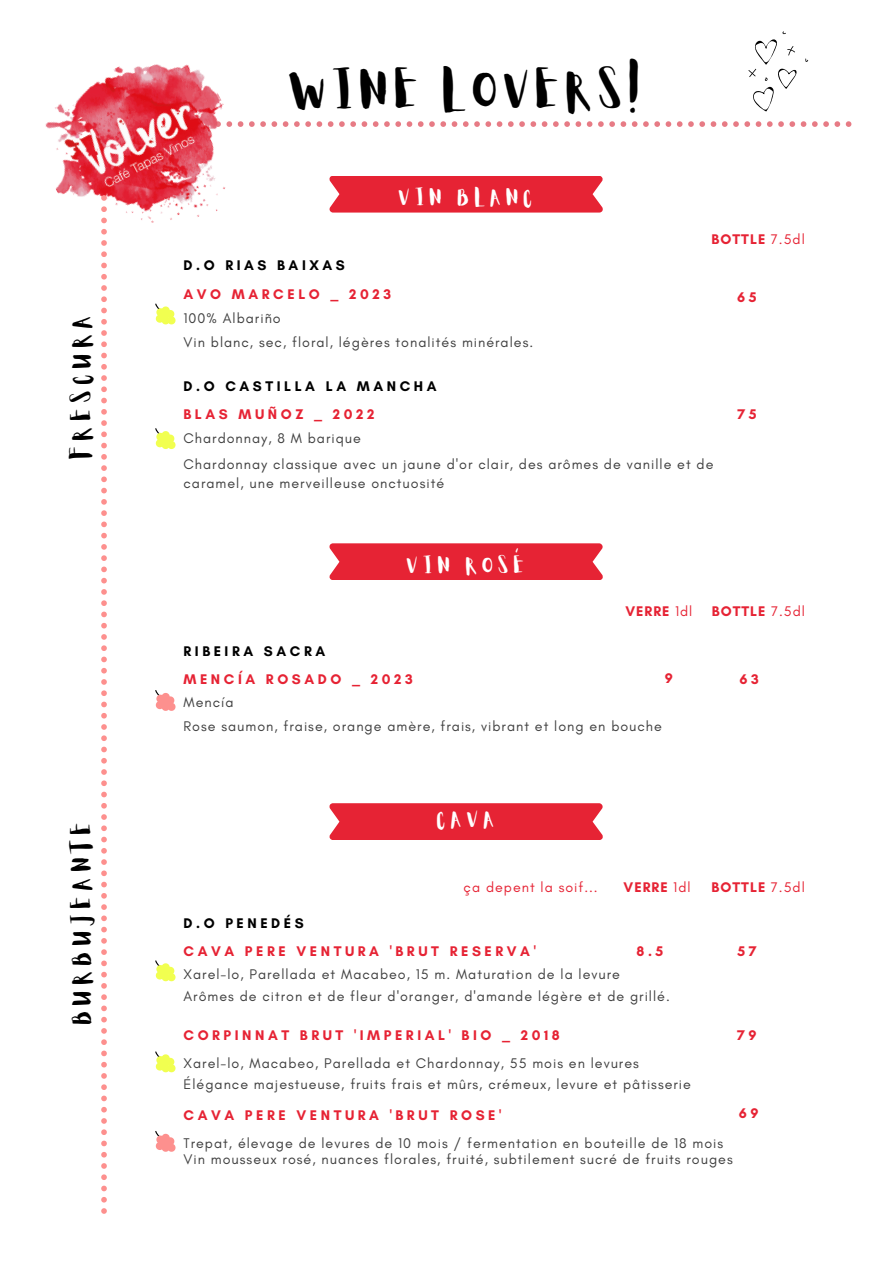
<style>
.page{position:relative;width:894px;height:1264px;background:#fff}
.page>*{position:absolute;margin:0;border:0;box-sizing:border-box;transform-origin:0 0}
.t1{font:45px "Aloja Extended";letter-spacing:.11em;color:#000}
.t2{font:22.5px "Aloja Extended";letter-spacing:.24em;color:#000}
.t3{font:19.5px "Aloja Extended";letter-spacing:.24em;color:#fff}
.t4{font:14.25px/19.2px "Glacial Indifference";letter-spacing:.07em;color:#3f3f3f}
.t5{font:700 14.25px "Glacial Indifference";letter-spacing:.25em;color:#e62334}
.t6{font:700 14.25px "Glacial Indifference";letter-spacing:.25em;color:#000}
.t7{font:14.25px "Glacial Indifference";letter-spacing:.07em;color:#e62334}
.s1{font-weight:400}
</style>
<div class="page">
<svg style="left:271px;top:121px;width:580px;height:6px"></svg>
<img style="left:45px;top:64px;width:221px;height:159px">
<div style="left:329px;top:176px;width:273px;height:36px;background:#e62334"></div>
<div style="left:329px;top:543px;width:273px;height:37px;background:#e62334"></div>
<div style="left:329px;top:803px;width:273px;height:37px;background:#e62334"></div>
<svg style="left:101px;top:195px;width:6px;height:1018px"></svg>
<svg style="left:748px;top:70px;width:7px;height:7px"></svg>
<svg style="left:752px;top:31px;width:44px;height:80px"></svg>
<svg style="left:155px;top:690px;width:20px;height:21px"></svg>
<svg style="left:155px;top:428px;width:20px;height:21px"></svg>
<svg style="left:155px;top:303px;width:20px;height:21px"></svg>
<svg style="left:155px;top:960px;width:20px;height:21px"></svg>
<svg style="left:155px;top:1051px;width:20px;height:21px"></svg>
<svg style="left:155px;top:1131px;width:20px;height:20px"></svg>
<p class="t2" style="left:72px;top:459px;width:145px;rotate:-90deg">FRESCURA</p>
<h2 class="t2" style="left:72px;top:1024px;width:205px;rotate:-90deg">BURBUJEANTE</h2>
<p class="t1" style="left:289px;top:71px;width:355px">WINE LOVERS!</p>
<h4 class="t6" style="left:183px;top:256px;width:163px">D.O RIAS BAIXAS</h4>
<p class="t3" style="left:398px;top:188px;width:136px">VIN BLANC</p>
<p class="t5" style="left:711px;top:230px;width:95px">BOTTLE <span class="s1">7.5dl</span></p>
<p class="t5" style="left:183px;top:285px;width:209px">AVO MARCELO _ 2023</p>
<h1 class="t5" style="left:736px;top:288px;width:21px">65</h1>
<h3 class="t4" style="left:183px;top:308px;width:99px">100% Albariño</h3>
<h3 class="t4" style="left:183px;top:332px;width:351px">Vin blanc, sec, floral, légères tonalités minérales.</h3>
<p class="t6" style="left:183px;top:377px;width:254px">D.O CASTILLA LA MANCHA</p>
<h4 class="t5" style="left:183px;top:405px;width:192px">BLAS MUÑOZ _ 2022</h4>
<p class="t5" style="left:737px;top:405px;width:21px">75</p>
<p class="t4" style="left:183px;top:428px;width:179px">Chardonnay, 8 M barique</p>
<p class="t4" style="left:183px;top:454px;width:531px">Chardonnay classique avec un jaune d'or clair, des arômes de vanille et de caramel, une merveilleuse onctuosité</p>
<h4 class="t6" style="left:183px;top:642px;width:143px">RIBEIRA SACRA</h4>
<p class="t3" style="left:407px;top:556px;width:120px">VIN ROSÉ</p>
<h4 class="t5" style="left:183px;top:670px;width:231px">MENCÍA ROSADO _ 2023</h4>
<p class="t4" style="left:183px;top:692px;width:51px">Mencía</p>
<p class="t5" style="left:625px;top:602px;width:69px">VERRE <span class="s1">1dl</span></p>
<p class="t5" style="left:664px;top:669px;width:10px">9</p>
<h2 class="t4" style="left:183px;top:716px;width:480px">Rose saumon, fraise, orange amère, frais, vibrant et long en bouche</h2>
<p class="t5" style="left:711px;top:602px;width:95px">BOTTLE <span class="s1">7.5dl</span></p>
<p class="t5" style="left:739px;top:670px;width:21px">63</p>
<p class="t3" style="left:437px;top:811px;width:59px">CAVA</p>
<h4 class="t6" style="left:183px;top:914px;width:122px">D.O PENEDÉS</h4>
<h3 class="t7" style="left:463px;top:878px;width:136px">ça depent la soif...</h3>
<p class="t5" style="left:623px;top:878px;width:69px">VERRE <span class="s1">1dl</span></p>
<p class="t5" style="left:711px;top:878px;width:95px">BOTTLE <span class="s1">7.5dl</span></p>
<h4 class="t5" style="left:183px;top:942px;width:354px">CAVA PERE VENTURA 'BRUT RESERVA'</h4>
<p class="t5" style="left:636px;top:942px;width:28px">8.5</p>
<p class="t5" style="left:737px;top:942px;width:21px">57</p>
<p class="t4" style="left:183px;top:986px;width:487px">Arômes de citron et de fleur d'oranger, d'amande légère et de grillé.</p>
<p class="t4" style="left:183px;top:964px;width:438px">Xarel-lo, Parellada et Macabeo, 15 m. Maturation de la levure</p>
<p class="t5" style="left:183px;top:1026px;width:378px">CORPINNAT BRUT 'IMPERIAL' BIO _ 2018</p>
<h4 class="t5" style="left:736px;top:1026px;width:21px">79</h4>
<h4 class="t4" style="left:183px;top:1074px;width:509px">Élégance majestueuse, fruits frais et mûrs, crémeux, levure et pâtisserie</h4>
<h4 class="t5" style="left:183px;top:1106px;width:319px">CAVA PERE VENTURA 'BRUT ROSE'</h4>
<p class="t5" style="left:738px;top:1104px;width:21px">69</p>
<p class="t4" style="left:183px;top:1149px;width:550px">Vin mousseux rosé, nuances florales, fruité, subtilement sucré de fruits rouges</p>
<p class="t4" style="left:183px;top:1053px;width:457px">Xarel-lo, Macabeo, Parellada et Chardonnay, 55 mois en levures</p>
<p class="t4" style="left:183px;top:1132px;width:541px">Trepat, élevage de levures de 10 mois / fermentation en bouteille de 18 mois</p>
</div>
